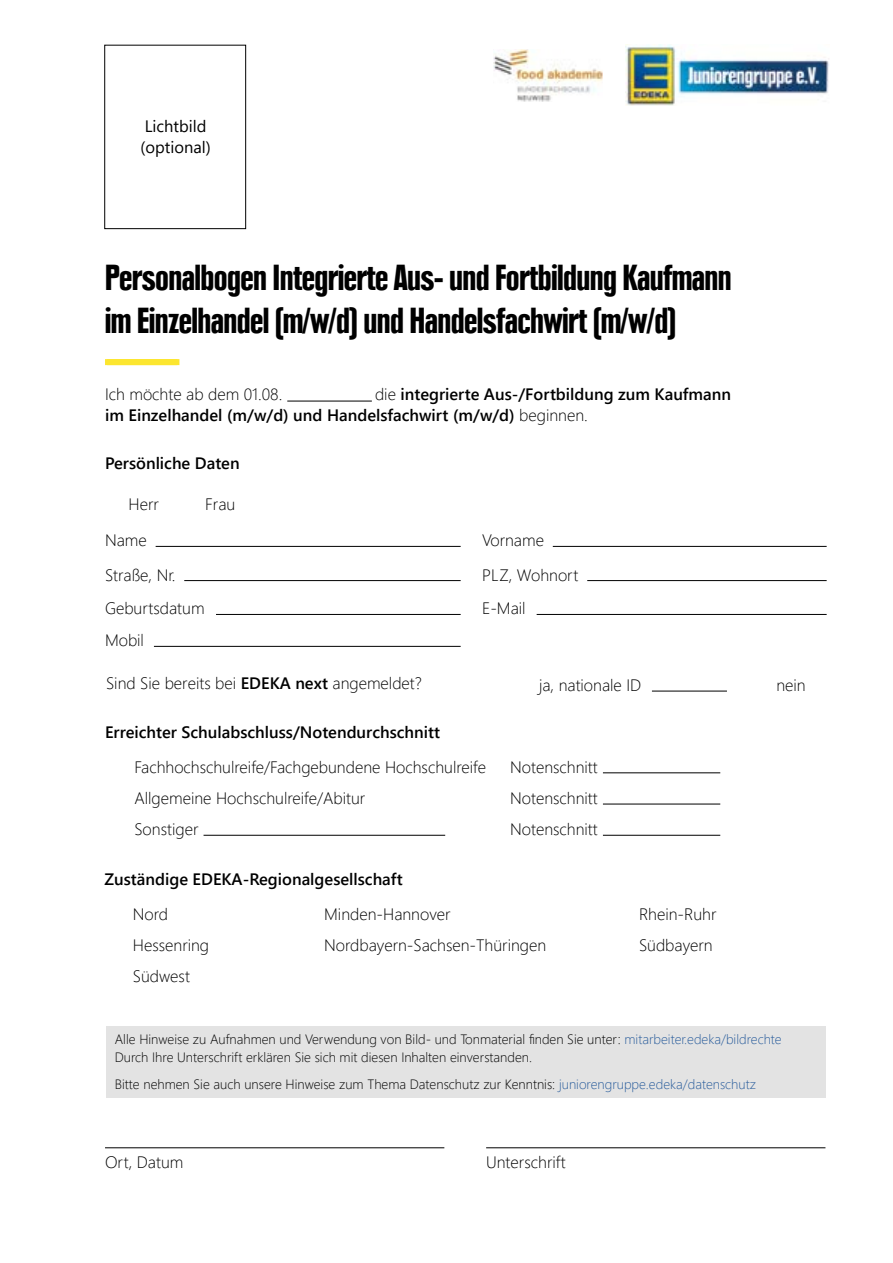
<style>
.page{position:relative;width:893px;height:1263px;background:#fff}
.page>*{position:absolute;margin:0;border:0;box-sizing:border-box;transform-origin:0 0}
.t1{font:900 condensed 36px/43.2px "Plak Com";color:#000}
.t2{font:300 16.5px/31.2px "Segoe UI";color:#000}
.t3{font:600 16.5px/21px "Segoe UI";color:#000}
.t4{font:16.5px/21px "Segoe UI";color:#000}
.t5{font:300 13.5px/18px "Segoe UI";color:#000}
.s1{font-weight:300}
.s2{font-weight:600}
.s3{color:#275b9b}
</style>
<div class="page">
<div style="left:107px;top:359px;width:72px;height:6px;background:#fce62f"></div>
<div style="left:105px;top:359px;width:72px;height:6px;background:#fce62f"></div>
<hr style="left:603px;top:772px;width:117px;height:1px;background:#000">
<hr style="left:603px;top:804px;width:117px;height:1px;background:#000">
<hr style="left:603px;top:835px;width:117px;height:1px;background:#000">
<hr style="left:204px;top:835px;width:241px;height:1px;background:#000">
<hr style="left:105px;top:1147px;width:339px;height:1px;background:#000">
<hr style="left:486px;top:1147px;width:339px;height:1px;background:#000">
<img style="left:494px;top:49px;width:109px;height:52px">
<img style="left:626px;top:45px;width:203px;height:61px">
<hr style="left:156px;top:546px;width:305px;height:1px;background:#000">
<hr style="left:553px;top:546px;width:274px;height:1px;background:#000">
<hr style="left:184px;top:580px;width:277px;height:1px;background:#000">
<hr style="left:587px;top:580px;width:240px;height:1px;background:#000">
<hr style="left:154px;top:646px;width:307px;height:1px;background:#000">
<hr style="left:216px;top:614px;width:245px;height:1px;background:#000">
<hr style="left:537px;top:614px;width:290px;height:1px;background:#000">
<div style="left:105px;top:45px;width:141px;height:184px;border:1px solid #000"></div>
<div style="left:106px;top:1026px;width:720px;height:72px;background:#e3e3e3"></div>
<hr style="left:287px;top:401px;width:85px;height:1px;background:#000">
<hr style="left:652px;top:691px;width:75px;height:1px;background:#000">
<p class="t4" style="left:141px;top:114px;width:72px">Lichtbild (optional)</p>
<h1 class="t1" style="left:105px;top:256px;width:628px">Personalbogen Integrierte Aus- und Fortbildung Kaufmann im Einzelhandel (m/w/d) und Handelsfachwirt (m/w/d)</h1>
<p class="t3" style="left:105px;top:382px;width:628px;text-indent:270px"><span class="s1">die</span> integrierte Aus-/Fortbildung zum Kaufmann im Einzelhandel (m/w/d) und Handelsfachwirt (m/w/d) <span class="s1">beginnen.</span></p>
<p class="t2" style="left:105px;top:377px;width:179px">Ich möchte ab dem 01.08.</p>
<p class="t3" style="left:105px;top:451px;width:136px">Persönliche Daten</p>
<p class="t2" style="left:129px;top:487px;width:32px">Herr</p>
<p class="t2" style="left:205px;top:487px;width:32px">Frau</p>
<p class="t2" style="left:105px;top:522px;width:72px;line-height:34.2px">Name<br>Straße, Nr.</p>
<p class="t2" style="left:105px;top:591px;width:101px">Geburtsdatum</p>
<p class="t2" style="left:105px;top:623px;width:41px">Mobil</p>
<p class="t2" style="left:482px;top:522px;width:98px;line-height:34px">Vorname<br>PLZ, Wohnort<br>E-Mail</p>
<p class="t2" style="left:106px;top:666px;width:317px">Sind Sie bereits bei <span class="s2">EDEKA next</span> angemeldet?</p>
<p class="t2" style="left:539px;top:668px;width:104px">ja, nationale ID</p>
<p class="t2" style="left:776px;top:668px;width:31px">nein</p>
<p class="t3" style="left:105px;top:720px;width:336px">Erreichter Schulabschluss/Notendurchschnitt</p>
<p class="t2" style="left:134px;top:750px;width:353px">Fachhochschulreife/Fachgebundene Hochschulreife<br>Allgemeine Hochschulreife/Abitur<br>Sonstiger</p>
<p class="t2" style="left:510px;top:750px;width:89px;text-align:justify">Notenschnitt Notenschnitt Notenschnitt</p>
<p class="t3" style="left:105px;top:867px;width:300px">Zuständige EDEKA-Regionalgesellschaft</p>
<p class="t2" style="left:133px;top:897px;width:37px">Nord</p>
<p class="t2" style="left:324px;top:897px;width:128px">Minden-Hannover</p>
<p class="t2" style="left:639px;top:897px;width:79px">Rhein-Ruhr</p>
<p class="t2" style="left:133px;top:928px;width:78px">Hessenring</p>
<p class="t2" style="left:324px;top:928px;width:224px">Nordbayern-Sachsen-Thüringen</p>
<p class="t2" style="left:639px;top:928px;width:75px">Südbayern</p>
<p class="t2" style="left:133px;top:959px;width:59px">Südwest</p>
<p class="t5" style="left:115px;top:1029px;width:668px">Alle Hinweise zu Aufnahmen und Verwendung von Bild- und Tonmaterial finden Sie unter: <span class="s3">mitarbeiter.edeka/bildrechte<br></span>Durch Ihre Unterschrift erklären Sie sich mit diesen Inhalten einverstanden.</p>
<p class="t5" style="left:115px;top:1074px;width:643px">Bitte nehmen Sie auch unsere Hinweise zum Thema Datenschutz zur Kenntnis: <span class="s3">juniorengruppe.edeka/datenschutz</span></p>
<p class="t2" style="left:105px;top:1144px;width:80px">Ort, Datum</p>
<p class="t2" style="left:486px;top:1144px;width:81px">Unterschrift</p>
</div>
